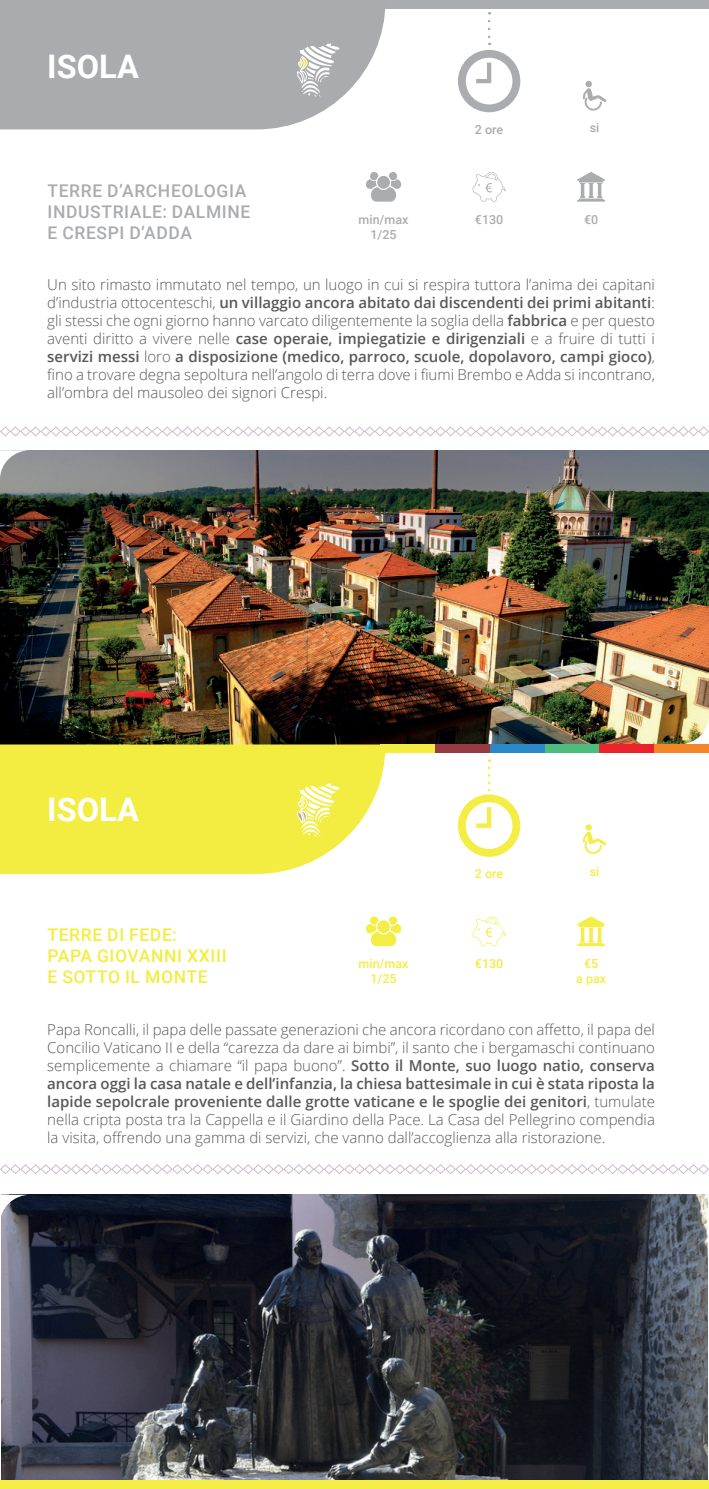
<style>
.page{position:relative;width:709px;height:1489px;background:#fff}
.page>*{position:absolute;margin:0;border:0;box-sizing:border-box;transform-origin:0 0}
.t1{font:700 32.5px "Roboto";color:#fff}
.t2{font:500 17.5px/21px "Roboto";letter-spacing:.035em;color:#aaacaf}
.t3{font:500 17.5px "Roboto";letter-spacing:.035em;color:#f3ed42}
.t4{font:300 15px/18px "Open Sans";color:#57585a;text-align:justify}
.t5{font:500 12.5px "Roboto";color:#f3ed44}
.t6{font:500 12.5px "Roboto";color:#aaacaf}
.t7{font:500 12.5px "Roboto";color:#f3ed47}
.s1{font-weight:600}
</style>
<div class="page">
<img style="left:1px;top:1194px;width:706px;height:286px">
<img style="left:0;top:450px;width:709px;height:294px">
<svg style="left:678px;top:715px;width:31px;height:29px"></svg>
<div style="left:380px;top:744px;width:55px;height:9px;background:#f3ed42"></div>
<div style="left:544px;top:744px;width:55px;height:9px;background:#4cbc7f"></div>
<div style="left:435px;top:744px;width:54px;height:9px;background:#953b41"></div>
<div style="left:599px;top:744px;width:55px;height:9px;background:#ec222b"></div>
<div style="left:489px;top:744px;width:55px;height:9px;background:#2a87c8"></div>
<div style="left:654px;top:744px;width:55px;height:9px;background:#f58529"></div>
<div style="left:0;top:0;width:709px;height:9px;background:#aaacaf"></div>
<div style="left:0;top:1480px;width:709px;height:8px;background:#f3ed44"></div>
<svg style="left:0;top:9px;width:385px;height:120px;background:#b0b1b5"></svg>
<svg style="left:0;top:744px;width:385px;height:129px;background:#f2ed4e"></svg>
<svg style="left:0;top:426px;width:709px;height:11px"></svg>
<svg style="left:0;top:1164px;width:709px;height:10px"></svg>
<svg style="left:0;top:450px;width:30px;height:29px"></svg>
<svg style="left:297px;top:783px;width:43px;height:53px"></svg>
<svg style="left:297px;top:43px;width:43px;height:54px"></svg>
<svg style="left:472px;top:172px;width:33px;height:30px"></svg>
<svg style="left:472px;top:916px;width:33px;height:30px"></svg>
<svg style="left:577px;top:172px;width:28px;height:30px"></svg>
<svg style="left:577px;top:916px;width:28px;height:30px"></svg>
<svg style="left:366px;top:172px;width:36px;height:30px"></svg>
<svg style="left:366px;top:916px;width:36px;height:30px"></svg>
<svg style="left:458px;top:21px;width:62px;height:91px"></svg>
<svg style="left:458px;top:767px;width:62px;height:89px"></svg>
<svg style="left:583px;top:81px;width:23px;height:30px"></svg>
<svg style="left:583px;top:824px;width:23px;height:30px"></svg>
<svg style="left:1px;top:1194px;width:29px;height:29px"></svg>
<p class="t1" style="left:47px;top:43px;width:93px">ISOLA</p>
<p class="t2" style="left:48px;top:179px;width:204px">TERRE D’ARCHEOLOGIA<br>INDUSTRIALE: DALMINE</p>
<p class="t2" style="left:48px;top:221px;width:146px">E CRESPI D’ADDA</p>
<p class="t6" style="left:358px;top:210px;width:51px">min/max</p>
<p class="t6" style="left:370px;top:225px;width:28px">1/25</p>
<p class="t6" style="left:475px;top:121px;width:30px">2 ore</p>
<p class="t6" style="left:475px;top:210px;width:30px">€130</p>
<p class="t6" style="left:589px;top:119px;width:11px">si</p>
<p class="t6" style="left:584px;top:210px;width:16px">€0</p>
<p class="t4" style="left:47px;top:275px;width:609px">Un sito rimasto immutato nel tempo, un luogo in cui si respira tuttora l’anima dei capitani d’industria ottocenteschi, <span class="s1">un villaggio ancora abitato dai discendenti dei primi abitanti</span>: gli stessi che ogni giorno hanno varcato diligentemente la soglia della <span class="s1">fabbrica</span> e per questo aventi diritto a vivere nelle <span class="s1">case operaie, impiegatizie e dirigenziali</span> e a fruire di tutti i <span class="s1">servizi messi</span> loro <span class="s1">a disposizione (medico, parroco, scuole, dopolavoro, campi gioco)</span>, fino a trovare degna sepoltura nell’angolo di terra dove i fiumi Brembo e Adda si incontrano, all’ombra del mausoleo dei signori Crespi.</p>
<p class="t1" style="left:47px;top:787px;width:93px">ISOLA</p>
<p class="t3" style="left:48px;top:922px;width:131px">TERRE DI FEDE:</p>
<p class="t3" style="left:48px;top:943px;width:181px">PAPA GIOVANNI XXIII</p>
<p class="t3" style="left:48px;top:964px;width:162px">E SOTTO IL MONTE</p>
<p class="t5" style="left:475px;top:865px;width:30px">2 ore</p>
<p class="t5" style="left:358px;top:955px;width:51px">min/max</p>
<p class="t5" style="left:475px;top:955px;width:30px">€130</p>
<p class="t5" style="left:370px;top:970px;width:28px">1/25</p>
<p class="t7" style="left:589px;top:862px;width:11px">si</p>
<p class="t5" style="left:584px;top:955px;width:16px">€5</p>
<p class="t5" style="left:576px;top:970px;width:31px">a pax</p>
<p class="t4" style="left:47px;top:1019px;width:609px">Papa Roncalli, il papa delle passate generazioni che ancora ricordano con affetto, il papa del Concilio Vaticano II e della “carezza da dare ai bimbi”, il santo che i bergamaschi continuano semplicemente a chiamare “il papa buono”. <span class="s1">Sotto il Monte, suo luogo natio, conserva ancora oggi la casa natale e dell’infanzia, la chiesa battesimale in cui è stata riposta la lapide sepolcrale proveniente dalle grotte vaticane e le spoglie dei genitori</span>, tumulate nella cripta posta tra la Cappella e il Giardino della Pace. La Casa del Pellegrino compendia la visita, offrendo una gamma di servizi, che vanno dall’accoglienza alla ristorazione.</p>
</div>
